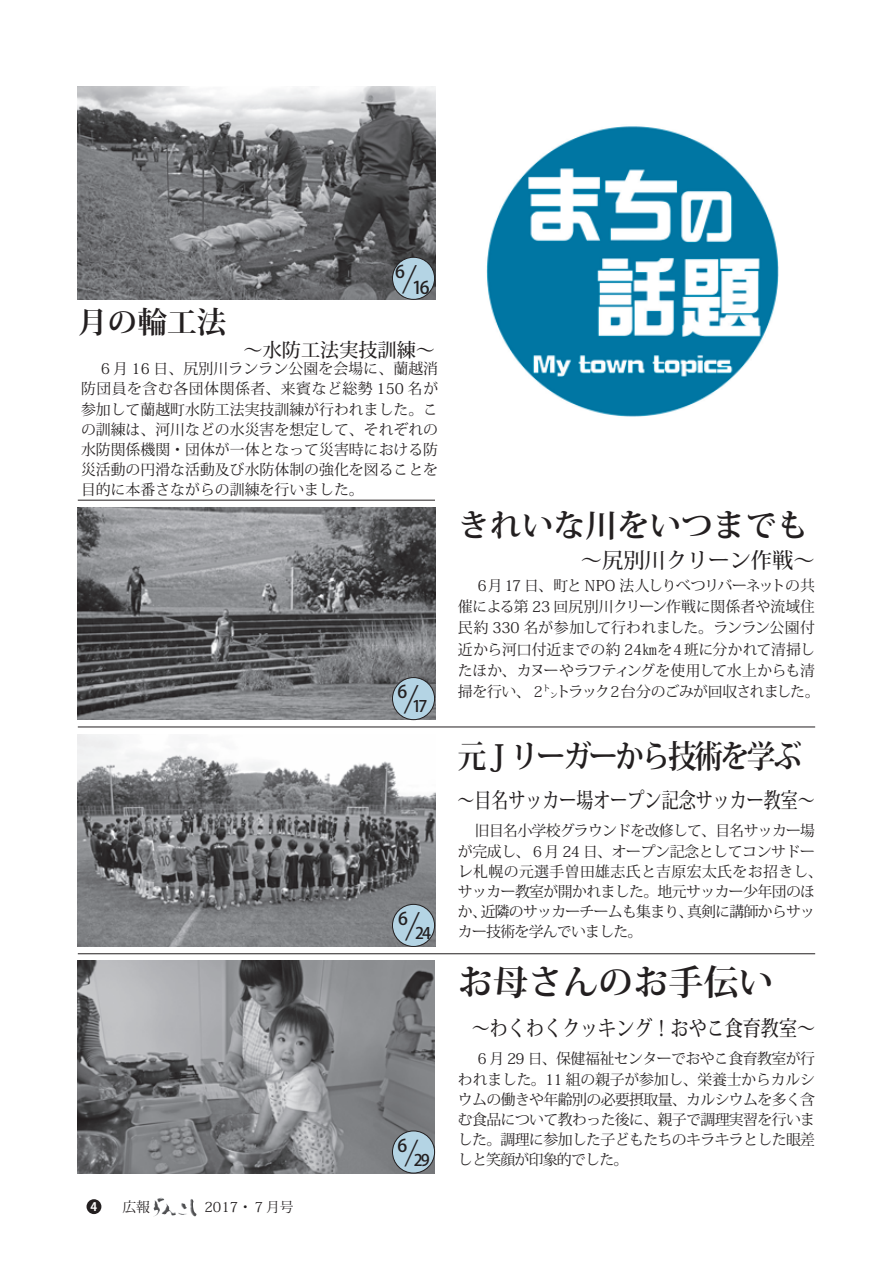
<style>
.page{position:relative;width:893px;height:1263px;background:#fff}
.page>*{position:absolute;margin:0;border:0;box-sizing:border-box;transform-origin:0 0}
.t1{font:35.1px "Koz Min Pro Bold 90 msp RKSJ H";color:#231f20}
.t2{font:31.95px "Koz Min Pro Bold 90 msp RKSJ H";letter-spacing:-.085em;color:#231f20;scale:.9 1}
.t3{font:31.95px "Koz Min Pro Bold 90 msp RKSJ H";color:#231f20}
.t4{font:29.7px "Koz Min Pro Bold 90 msp RKSJ H";color:#231f20}
.t5{font:21.3px "Koz Min Pro Medium 90 msp RKSJ H";color:#231f20;scale:.8 1}
.t6{font:21.3px "Koz Min Pro Medium 90 msp RKSJ H";color:#231f20;scale:.85 1}
.t7{font:21.3px "Koz Min Pro Medium 90 msp RKSJ H";color:#231f20}
.t8{font:19.2px "Koz Min Pro Medium 90 msp RKSJ H";color:#231f20}
.t9{font:17.55px "Koz Go Pro Medium 90 msp RKSJ H";color:#231f20}
.t10{font:15.9px "Koz Go Pro Medium 90 msp RKSJ H";color:#231f20}
.t11{font:14.85px/20.2px "Koz Min Pro Regular 90 msp RKSJ H";letter-spacing:-.04em;color:#231f20;text-align:justify}
.t12{font:13.8px "Koz Min Pro Regular 90 msp RKSJ H";color:#231f20}
.t13{font:11.7px "Koz Go Pro Bold 90 msp RKSJ H";color:#fff}
.s1{font-family:"Koz Go Pro Extra Light 90 msp RKSJ H";font-size:35.1px}
.s2{font-family:"Koz Go Pro Extra Light 90 msp RKSJ H";font-size:33px}
</style>
<div class="page">
<div style="left:87px;top:1199px;width:14px;height:15px;background:#231f20;border-radius:50%"></div>
<img style="left:153px;top:1197px;width:44px;height:19px">
<img style="left:78px;top:87px;width:357px;height:213px">
<img style="left:78px;top:961px;width:357px;height:212px">
<img style="left:78px;top:734px;width:357px;height:213px">
<img style="left:78px;top:507px;width:357px;height:213px">
<hr style="left:78px;top:953px;width:737px;height:1px;background:#231f20">
<hr style="left:78px;top:727px;width:737px;height:1px;background:#231f20">
<hr style="left:78px;top:500px;width:357px;height:1px;background:#231f20">
<img style="left:486px;top:126px;width:293px;height:291px">
<div style="left:392px;top:1131px;width:43px;height:42px;background:#b4d4e4;border-radius:50%"></div>
<div style="left:392px;top:1131px;width:43px;height:42px;border:1px solid #231f20;border-radius:50%"></div>
<div style="left:392px;top:904px;width:43px;height:42px;background:#b4d4e4;border-radius:50%"></div>
<div style="left:392px;top:904px;width:43px;height:43px;border:1px solid #231f20;border-radius:50%"></div>
<div style="left:392px;top:677px;width:43px;height:43px;background:#b4d4e4;border-radius:50%"></div>
<div style="left:392px;top:677px;width:43px;height:43px;border:1px solid #231f20;border-radius:50%"></div>
<div style="left:392px;top:257px;width:43px;height:42px;background:#b4d4e4;border-radius:50%"></div>
<div style="left:392px;top:257px;width:43px;height:43px;border:1px solid #231f20;border-radius:50%"></div>
<h3 class="t4" style="left:78px;top:311px;width:150px">月の輪工法</h3>
<p class="t9" style="left:395px;top:281px;width:36px">6<span class="s1">/</span>16</p>
<p class="t8" style="left:244px;top:343px;width:193px">～水防工法実技訓練～</p>
<p class="t11" style="left:81px;top:361px;width:359px;text-indent:17px">６月 16 日、尻別川ランラン公園を会場に、蘭越消防団員を含む各団体関係者、来賓など総勢 150 名が参加して蘭越町水防工法実技訓練が行われました。この訓練は、河川などの水災害を想定して、それぞれの水防関係機関・団体が一体となって災害時における防災活動の円滑な活動及び水防体制の強化を図ることを目的に本番さながらの訓練を行いました。</p>
<p class="t10" style="left:397px;top:700px;width:32px"><sup>6</sup><span class="s1">/</span>17</p>
<p class="t10" style="left:398px;top:927px;width:34px"><sup>6</sup><span class="s1">/</span>24</p>
<p class="t13" style="left:91px;top:1202px;width:8px">4</p>
<p class="t12" style="left:122px;top:1202px;width:29px">広報</p>
<p class="t12" style="left:204px;top:1202px;width:91px">2017・７月号</p>
<p class="t10" style="left:397px;top:1153px;width:34px"><sup>6</sup><span class="s2">/</span>29</p>
<h2 class="t3" style="left:458px;top:513px;width:352px">きれいな川をいつまでも</h2>
<h3 class="t7" style="left:581px;top:551px;width:235px">～尻別川クリーン作戦～</h3>
<p class="t11" style="left:458px;top:577px;width:363px;line-height:21.3px;text-align:left;text-indent:17px">６月 17 日、町と NPO 法人しりべつリバーネットの共催による第 23 回尻別川クリーン作戦に関係者や流域住民約 330 名が参加して行われました。ランラン公園付近から河口付近までの約 24㎞を４班に分かれて清掃したほか、カヌーやラフティングを使用して水上からも清掃を行い、２㌧トラック２台分のごみが回収されました。</p>
<h2 class="t2" style="left:458px;top:744px;width:384px">元Ｊリーガーから技術を学ぶ</h2>
<h3 class="t5" style="left:458px;top:792px;width:448px">～目名サッカー場オープン記念サッカー教室～</h3>
<p class="t11" style="left:458px;top:823px;width:366px;text-align:left;text-indent:17px">旧目名小学校グラウンドを改修して、目名サッカー場が完成し、６月 24 日、オープン記念としてコンサドーレ札幌の元選手曽田雄志氏と吉原宏太氏をお招きし、サッカー教室が開かれました。地元サッカー少年団のほか、近隣のサッカーチームも集まり、真剣に講師からサッカー技術を学んでいました。</p>
<h1 class="t1" style="left:458px;top:969px;width:317px">お母さんのお手伝い</h1>
<h3 class="t6" style="left:472px;top:1020px;width:405px">～わくわくクッキング！おやこ食育教室～</h3>
<p class="t11" style="left:458px;top:1050px;width:359px;text-indent:17px">６月 29 日、保健福祉センターでおやこ食育教室が行われました。11 組の親子が参加し、栄養士からカルシウムの働きや年齢別の必要摂取量、カルシウムを多く含む食品について教わった後に、親子で調理実習を行いました。調理に参加した子どもたちのキラキラとした眼差しと笑顔が印象的でした。</p>
</div>
